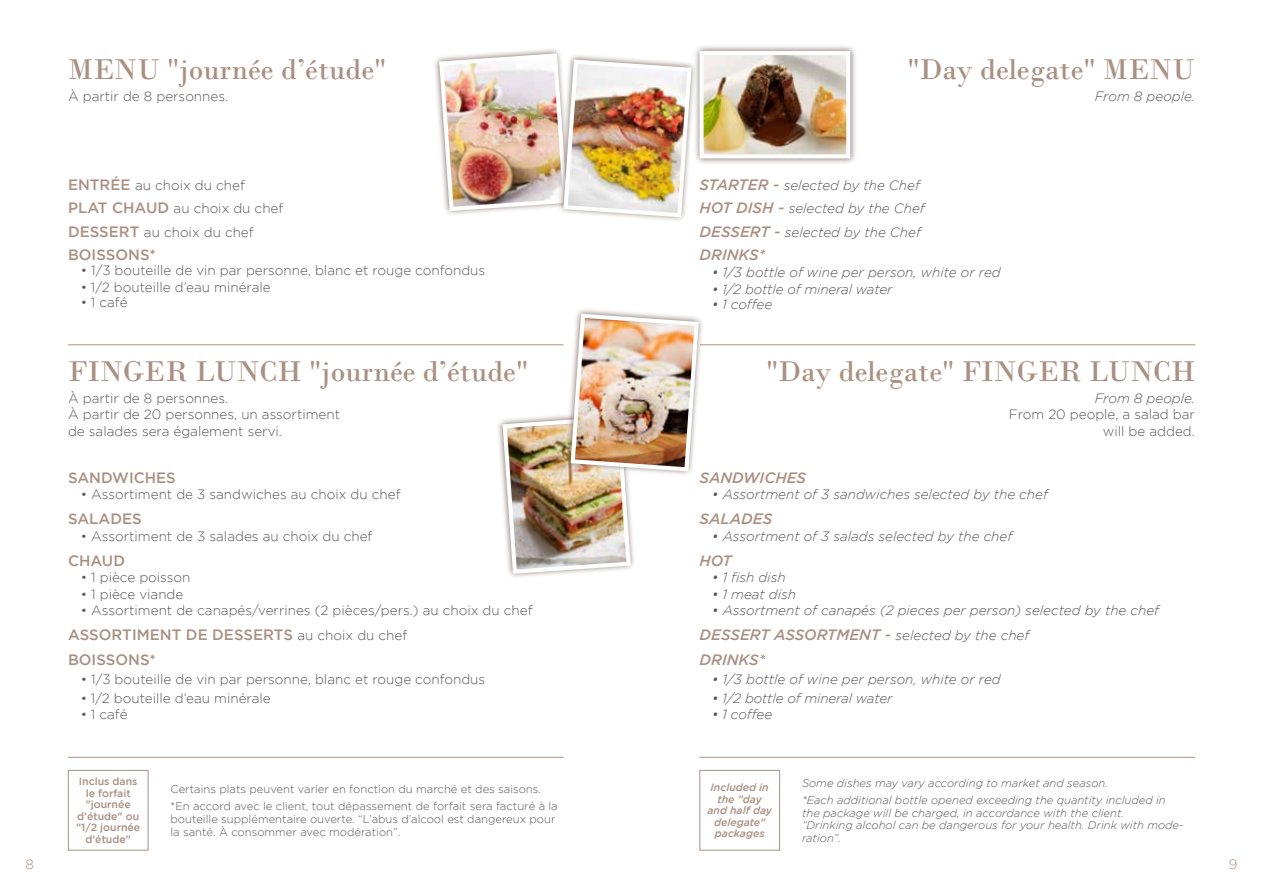
<style>
.page{position:relative;width:1263px;height:893px;background:#fff}
.page>*{position:absolute;margin:0;border:0;box-sizing:border-box;transform-origin:0 0}
.t1{font:30px "Bodoni";color:#a99082}
.t2{font:500 15px/25px "Gotham";color:#a99082}
.t3{font:italic 500 15px/25px "Gotham";color:#a99082}
.t4{font:300 13.5px/16.2px "Gotham";color:#575756}
.t5{font:italic 300 13.5px/23.5px "Gotham";color:#575756}
.t6{font:300 13.5px "Gotham";color:#a99082}
.t7{font:italic 300 11.25px/12.8px "Gotham";color:#575756}
.t8{font:300 11.25px/17px "Gotham";color:#575756}
.t9{font:500 10.5px/11.6px "Gotham";color:#a99082;text-align:center}
.t10{font:italic 500 10.5px/11.6px "Gotham";color:#a99082;text-align:center}
.s1{font-weight:500;font-size:15px;color:#a99082}
.s2{font-weight:300;font-size:13.5px;color:#575756}
</style>
<div class="page">
<hr style="left:68px;top:344px;width:495px;height:1px;background:#a99082">
<hr style="left:700px;top:344px;width:495px;height:1px;background:#a99082">
<div style="left:68px;top:770px;width:80px;height:80px;border:1px solid #a99082"></div>
<div style="left:699px;top:770px;width:81px;height:80px;border:1px solid #a99082"></div>
<hr style="left:68px;top:757px;width:495px;height:1px;background:#a99082">
<hr style="left:699px;top:757px;width:496px;height:1px;background:#a99082">
<img style="left:495px;top:309px;width:211px;height:268px">
<img style="left:435px;top:49px;width:258px;height:172px">
<div style="left:693px;top:44px;width:164px;height:121px;background:#503629;opacity:.75"></div>
<img style="left:704px;top:56px;width:141px;height:97px">
<div style="left:699px;top:51px;width:151px;height:107px;border:4px solid #fff"></div>
<h1 class="t1" style="left:68px;top:52px;width:320px">MENU "journée d’étude"</h1>
<p class="t4" style="left:68px;top:88px;width:162px">À partir de 8 personnes.</p>
<p class="t5" style="left:1095px;top:85px;width:102px">From 8 people.</p>
<h1 class="t1" style="left:907px;top:52px;width:289px">"Day delegate" MENU</h1>
<p class="t4" style="left:68px;top:173px;width:217px;line-height:23.5px"><span class="s1">ENTRÉE</span> au choix du chef<br><span class="s1">PLAT CHAUD</span> au choix du chef<br><span class="s1">DESSERT</span> au choix du chef</p>
<p class="t2" style="left:68px;top:242px;width:90px">BOISSONS*</p>
<p class="t4" style="left:81px;top:262px;width:406px">• 1/3 bouteille de vin par personne, blanc et rouge confondus</p>
<p class="t4" style="left:81px;top:279px;width:191px">• 1/2 bouteille d’eau minérale</p>
<p class="t4" style="left:81px;top:294px;width:48px">• 1 café</p>
<p class="t5" style="left:699px;top:173px;width:227px"><span class="s1">STARTER -</span> selected by the Chef<br><span class="s1">HOT DISH -</span> selected by the Chef<br><span class="s1">DESSERT -</span> selected by the Chef</p>
<p class="t3" style="left:699px;top:242px;width:67px">DRINKS*</p>
<p class="t5" style="left:712px;top:261px;width:290px">• 1/3 bottle of wine per person, white or red</p>
<p class="t5" style="left:712px;top:278px;width:182px">• 1/2 bottle of mineral water</p>
<p class="t5" style="left:712px;top:293px;width:62px">• 1 coffee</p>
<h1 class="t1" style="left:68px;top:354px;width:462px">FINGER LUNCH "journée d’étude"</h1>
<h1 class="t1" style="left:766px;top:354px;width:431px">"Day delegate" FINGER LUNCH</h1>
<p class="t4" style="left:68px;top:390px;width:274px">À partir de 8 personnes.<br>À partir de 20 personnes, un assortiment de salades sera également servi.</p>
<p class="t5" style="left:1095px;top:387px;width:102px">From 8 people.</p>
<p class="t4" style="left:1009px;top:406px;width:188px;text-align:right">From 20 people, a salad bar will be added.</p>
<p class="t2" style="left:68px;top:465px;width:109px">SANDWICHES</p>
<p class="t4" style="left:81px;top:486px;width:321px">• Assortiment de 3 sandwiches au choix du chef</p>
<p class="t2" style="left:68px;top:506px;width:75px">SALADES</p>
<p class="t4" style="left:81px;top:528px;width:293px">• Assortiment de 3 salades au choix du chef</p>
<p class="t2" style="left:68px;top:548px;width:59px">CHAUD</p>
<p class="t4" style="left:81px;top:569px;width:111px">• 1 pièce poisson</p>
<p class="t4" style="left:81px;top:586px;width:104px">• 1 pièce viande</p>
<p class="t4" style="left:81px;top:602px;width:453px">• Assortiment de canapés/verrines (2 pièces/pers.) au choix du chef</p>
<p class="t2" style="left:68px;top:622px;width:341px">ASSORTIMENT DE DESSERTS <span class="s2">au choix du chef<br></span>BOISSONS*</p>
<p class="t4" style="left:81px;top:671px;width:406px">• 1/3 bouteille de vin par personne, blanc et rouge confondus</p>
<p class="t4" style="left:81px;top:690px;width:191px">• 1/2 bouteille d’eau minérale</p>
<p class="t4" style="left:81px;top:706px;width:48px">• 1 café</p>
<p class="t3" style="left:699px;top:465px;width:108px">SANDWICHES</p>
<p class="t5" style="left:712px;top:483px;width:337px">• Assortment of 3 sandwiches selected by the chef</p>
<p class="t3" style="left:699px;top:506px;width:74px">SALADES</p>
<p class="t5" style="left:712px;top:524px;width:301px">• Assortment of 3 salads selected by the chef</p>
<p class="t3" style="left:699px;top:548px;width:34px">HOT</p>
<p class="t5" style="left:712px;top:566px;width:75px">• 1 fish dish</p>
<p class="t5" style="left:712px;top:582px;width:85px">• 1 meat dish</p>
<p class="t5" style="left:712px;top:599px;width:448px">• Assortment of canapés (2 pieces per person) selected by the chef</p>
<p class="t3" style="left:699px;top:622px;width:331px">DESSERT ASSORTMENT - <span class="s2">selected by the chef<br></span>DRINKS*</p>
<p class="t5" style="left:712px;top:668px;width:290px">• 1/3 bottle of wine per person, white or red</p>
<p class="t5" style="left:712px;top:686px;width:182px">• 1/2 bottle of mineral water</p>
<p class="t5" style="left:712px;top:703px;width:62px">• 1 coffee</p>
<p class="t9" style="left:76px;top:775px;width:66px">Inclus dans le forfait "journée d’étude" ou "1/2 journée d’étude"</p>
<p class="t10" style="left:707px;top:781px;width:66px">Included in the "day and half day delegate" packages</p>
<p class="t8" style="left:171px;top:780px;width:389px">Certains plats peuvent varier en fonction du marché et des saisons. *En accord avec le client, tout dépassement de forfait sera facturé à la</p>
<p class="t8" style="left:171px;top:812px;width:386px;line-height:12.8px">bouteille supplémentaire ouverte. “L’abus d’alcool est dangereux pour la santé. À consommer avec modération”.</p>
<p class="t7" style="left:802px;top:774px;width:365px;line-height:17px">Some dishes may vary according to market and season.<br>*Each additional bottle opened exceeding the quantity included in</p>
<p class="t7" style="left:802px;top:806px;width:383px">the package will be charged, in accordance with the client.<br>“Drinking alcohol can be dangerous for your health. Drink with mode&shy;ration”.</p>
<p class="t6" style="left:26px;top:857px;width:10px">8</p>
<p class="t6" style="left:1229px;top:857px;width:10px">9</p>
</div>
